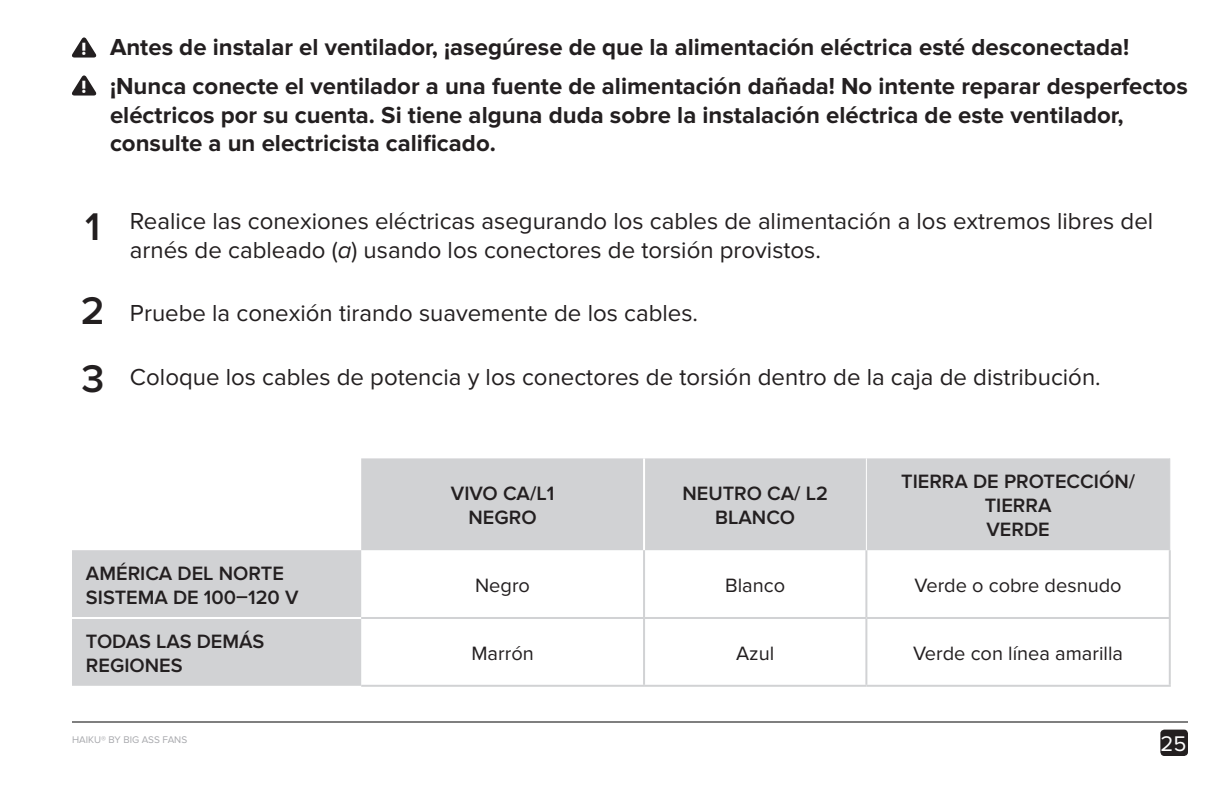
<style>
.page{position:relative;width:1224px;height:792px;background:#fff}
.page>*{position:absolute;margin:0;border:0;box-sizing:border-box;transform-origin:0 0}
.t1{font:600 40px "Proxima Nova";color:#231f20}
.t2{font:700 24px/38.8px "Proxima Nova";color:#231f20}
.t3{font:24px/28.8px "Proxima Nova";color:#231f20}
.t4{font:22px "Proxima Nova";color:#fff}
.t5{font:600 20px/24px "Proxima Nova";color:#231f20;text-align:center}
.t6{font:20px "Proxima Nova";color:#231f20}
.t7{font:700 16.4px "Futura BT";color:#fff}
.t8{font:10px "Proxima Nova";color:#a8a9ad}
.s1{font-style:italic}
</style>
<div class="page">
<hr style="left:72px;top:722px;width:1116px;height:1px;background:#000">
<div style="left:1160px;top:730px;width:28px;height:26px;background:#231f20;border-radius:4px"></div>
<svg style="left:72px;top:458px;width:1097px;height:228px"></svg>
<hr style="left:643px;top:458px;width:2px;height:92px;background:#fff">
<hr style="left:72px;top:617px;width:289px;height:2px;background:#fff">
<hr style="left:643px;top:550px;width:2px;height:67px;background:#d1d2d4">
<hr style="left:865px;top:550px;width:2px;height:67px;background:#d1d2d4">
<hr style="left:1169px;top:550px;width:2px;height:67px;background:#d1d2d4">
<hr style="left:361px;top:617px;width:283px;height:2px;background:#d1d2d4">
<hr style="left:644px;top:617px;width:222px;height:2px;background:#d1d2d4">
<hr style="left:643px;top:619px;width:2px;height:66px;background:#d1d2d4">
<hr style="left:866px;top:617px;width:305px;height:2px;background:#d1d2d4">
<hr style="left:865px;top:619px;width:2px;height:66px;background:#d1d2d4">
<hr style="left:1169px;top:619px;width:2px;height:66px;background:#d1d2d4">
<hr style="left:361px;top:685px;width:283px;height:2px;background:#d1d2d4">
<hr style="left:644px;top:685px;width:222px;height:2px;background:#d1d2d4">
<hr style="left:866px;top:685px;width:305px;height:2px;background:#d1d2d4">
<hr style="left:866px;top:458px;width:1px;height:92px;background:#fff">
<hr style="left:1169px;top:458px;width:1px;height:92px;background:#d1d2d4">
<svg style="left:72px;top:37px;width:25px;height:21px"></svg>
<svg style="left:72px;top:75px;width:25px;height:21px"></svg>
<p class="t7" style="left:81px;top:39px;width:7px">!</p>
<p class="t7" style="left:81px;top:77px;width:7px">!</p>
<p class="t2" style="left:110px;top:28px;width:1079px">Antes de instalar el ventilador, ¡asegúrese de que la alimentación eléctrica esté desconectada! ¡Nunca conecte el ventilador a una fuente de alimentación dañada! No intente reparar desperfectos</p>
<p class="t2" style="left:110px;top:101px;width:1015px;line-height:28.8px">eléctricos por su cuenta. Si tiene alguna duda sobre la instalación eléctrica de este ventilador, consulte a un electricista calificado.</p>
<h1 class="t1" style="left:85px;top:203px;width:17px">1</h1>
<p class="t3" style="left:130px;top:207px;width:1025px">Realice las conexiones eléctricas asegurando los cables de alimentación a los extremos libres del arnés de cableado (<span class="s1">a</span>) usando los conectores de torsión provistos.</p>
<h1 class="t1" style="left:81px;top:287px;width:25px">2</h1>
<h1 class="t1" style="left:81px;top:355px;width:24px">3</h1>
<p class="t3" style="left:130px;top:299px;width:570px">Pruebe la conexión tirando suavemente de los cables.</p>
<p class="t3" style="left:130px;top:363px;width:972px">Coloque los cables de potencia y los conectores de torsión dentro de la caja de distribución.</p>
<p class="t5" style="left:451px;top:482px;width:105px">VIVO CA/L1<br>NEGRO</p>
<p class="t5" style="left:682px;top:482px;width:147px">NEUTRO CA/ L2<br>BLANCO</p>
<p class="t5" style="left:901px;top:470px;width:235px">TIERRA DE PROTECCIÓN/<br>TIERRA<br>VERDE</p>
<p class="t5" style="left:86px;top:562px;width:214px;text-align:left">AMÉRICA DEL NORTE<br>SISTEMA DE 100–120 V</p>
<p class="t5" style="left:86px;top:630px;width:180px;text-align:left">TODAS LAS DEMÁS<br>REGIONES</p>
<p class="t8" style="left:72px;top:734px;width:117px">HAIKU® BY BIG ASS FANS</p>
<p class="t6" style="left:475px;top:574px;width:56px">Negro</p>
<p class="t6" style="left:725px;top:574px;width:61px">Blanco</p>
<p class="t6" style="left:914px;top:574px;width:209px">Verde o cobre desnudo</p>
<p class="t6" style="left:471px;top:642px;width:64px">Marrón</p>
<p class="t6" style="left:736px;top:642px;width:40px">Azul</p>
<p class="t6" style="left:913px;top:642px;width:212px">Verde con línea amarilla</p>
<p class="t4" style="left:1160px;top:732px;width:27px">25</p>
</div>
